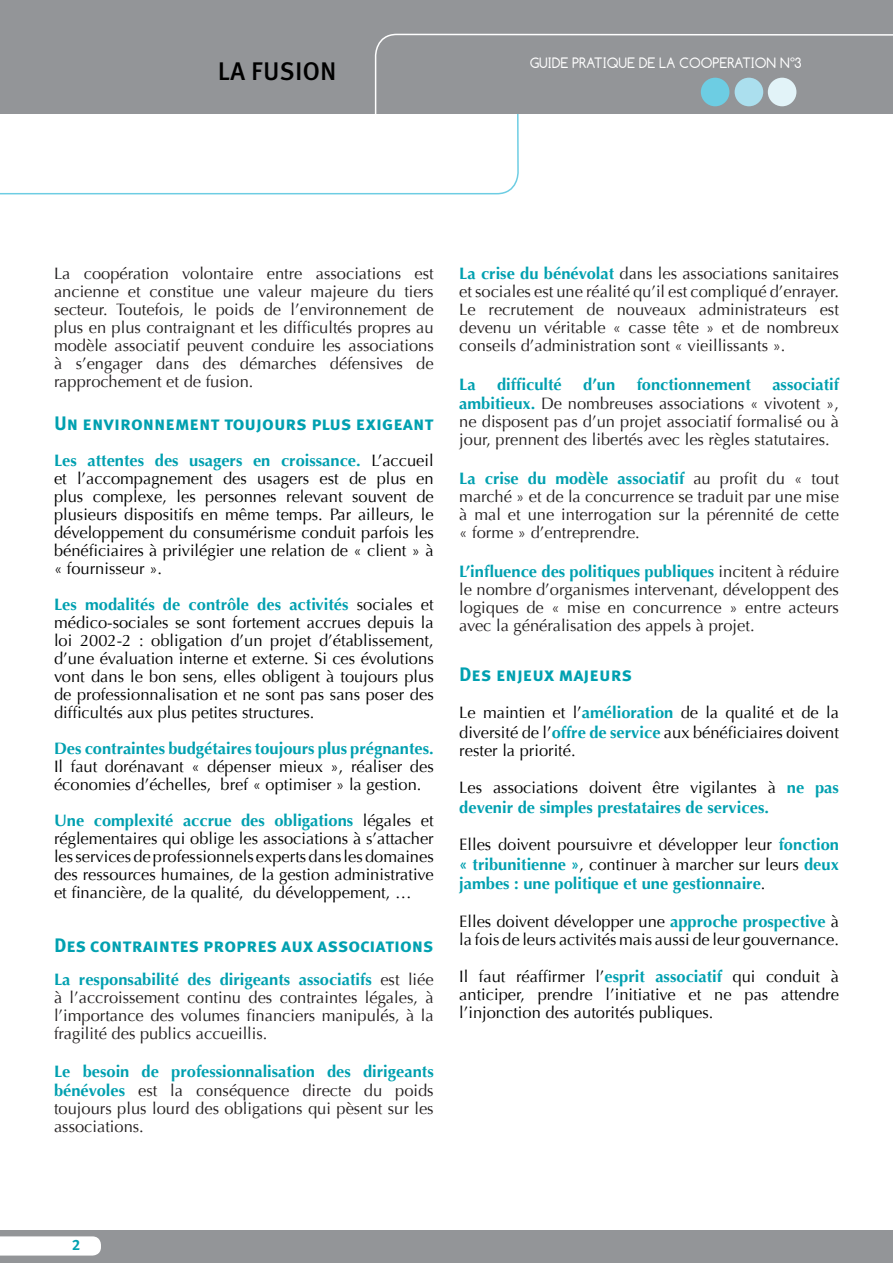
<style>
.page{position:relative;width:893px;height:1263px;background:#fff}
.page>*{position:absolute;margin:0;border:0;box-sizing:border-box;transform-origin:0 0}
.t1{font:25.5px "Meta Plus Medium Caps";letter-spacing:.01em;color:#000}
.t2{font:19.5px "Meta Plus Bold Caps";color:#00a0b0}
.t3{font:16.5px/18px "Optima";color:#000;text-align:justify}
.t4{font:16.5px/18px "Optima";color:#231f20;text-align:justify}
.t5{font:700 16.5px/19.5px "Optima";color:#00a0b0}
.t6{font:15px "Comfortaa";color:#fff}
.t7{font:15px "Meta Plus Bold Caps";color:#00a0b0}
.s1{font-weight:700;color:#00a0b0}
.s2{font-weight:400;color:#231f20}
.s3{font-weight:400;color:#000}
</style>
<div class="page">
<div style="left:0;top:0;width:893px;height:113px;background:#939598"></div>
<div style="left:0;top:1230px;width:893px;height:33px;background:#939598"></div>
<div style="left:0;top:1236px;width:101px;height:19px;background:#fff"></div>
<svg style="left:374px;top:33px;width:519px;height:84px"></svg>
<h1 class="t1" style="left:218px;top:57px;width:120px">LA FUSION</h1>
<p class="t6" style="left:530px;top:55px;width:273px">GUIDE PRATIQUE DE LA COOPERATION N°3</p>
<p class="t4" style="left:54px;top:264px;width:381px">La coopération volontaire entre associations est ancienne et constitue une valeur majeure du tiers secteur. Toutefois, le poids de l’environnement de plus en plus contraignant et les difficultés propres au modèle associatif peuvent conduire les associations à s’engager dans des démarches défensives de rapprochement et de fusion.</p>
<p class="t2" style="left:54px;top:412px;width:381px">Un environnement toujours plus exigeant</p>
<p class="t3" style="left:54px;top:452px;width:381px"><span class="s1">Les attentes des usagers en croissance.</span> L’accueil et l’accompagnement des usagers est de plus en plus complexe, les personnes relevant souvent de plusieurs dispositifs en même temps. Par ailleurs, le développement du consumérisme conduit parfois les bénéficiaires à privilégier une relation de « client » à « fournisseur ».</p>
<p class="t3" style="left:54px;top:596px;width:381px"><span class="s1">Les modalités de contrôle des activités</span> sociales et médico-sociales se sont fortement accrues depuis la loi 2002-2 : obligation d’un projet d’établissement, d’une évaluation interne et externe. Si ces évolutions vont dans le bon sens, elles obligent à toujours plus de professionnalisation et ne sont pas sans poser des difficultés aux plus petites structures.</p>
<p class="t5" style="left:54px;top:739px;width:381px">Des contraintes budgétaires toujours plus prégnantes.</p>
<p class="t3" style="left:54px;top:758px;width:381px">Il faut dorénavant « dépenser mieux », réaliser des économies d’échelles, bref « optimiser » la gestion.</p>
<p class="t3" style="left:54px;top:812px;width:381px"><span class="s1">Une complexité accrue des obligations</span> légales et réglementaires qui oblige les associations à s’attacher les services de professionnels experts dans les domaines des ressources humaines, de la gestion administrative et financière, de la qualité, du développement, …</p>
<p class="t2" style="left:54px;top:934px;width:381px">Des contraintes propres aux associations</p>
<p class="t4" style="left:54px;top:971px;width:381px"><span class="s1">La responsabilité des dirigeants associatifs</span> est liée à l’accroissement continu des contraintes légales, à l’importance des volumes financiers manipulés, à la fragilité des publics accueillis.</p>
<p class="t5" style="left:54px;top:1062px;width:381px">Le besoin de professionnalisation des dirigeants bénévoles <span class="s2">est la conséquence directe du poids</span></p>
<p class="t4" style="left:54px;top:1100px;width:381px">toujours plus lourd des obligations qui pèsent sur les associations.</p>
<p class="t4" style="left:459px;top:264px;width:381px"><span class="s1">La crise du bénévolat</span> dans les associations sanitaires et sociales est une réalité qu’il est compliqué d’enrayer.<br>Le recrutement de nouveaux administrateurs est devenu un véritable « casse tête » et de nombreux conseils d’administration sont « vieillissants ».</p>
<p class="t5" style="left:459px;top:375px;width:18px">La</p>
<p class="t5" style="left:497px;top:375px;width:66px">difficulté</p>
<p class="t5" style="left:583px;top:375px;width:34px">d’un</p>
<p class="t5" style="left:637px;top:375px;width:116px">fonctionnement</p>
<p class="t4" style="left:459px;top:375px;width:381px;line-height:19.5px;text-align:right"><span class="s1">associatif<br>ambitieux.</span> De nombreuses associations « vivotent »,</p>
<p class="t4" style="left:459px;top:413px;width:381px">ne disposent pas d’un projet associatif formalisé ou à jour, prennent des libertés avec les règles statutaires.</p>
<p class="t4" style="left:459px;top:470px;width:381px"><span class="s1">La crise du modèle associatif</span> au profit du « tout marché » et de la concurrence se traduit par une mise à mal et une interrogation sur la pérennité de cette « forme » d’entreprendre.</p>
<p class="t4" style="left:459px;top:563px;width:381px"><span class="s1">L’influence des politiques publiques</span> incitent à réduire le nombre d’organismes intervenant, développent des logiques de « mise en concurrence » entre acteurs avec la généralisation des appels à projet.</p>
<p class="t2" style="left:459px;top:663px;width:174px">Des enjeux majeurs</p>
<p class="t3" style="left:459px;top:703px;width:381px;line-height:19.5px">Le maintien et l’<span class="s1">amélioration</span> de la qualité et de la diversité de l’<span class="s1">offre de service</span> aux bénéficiaires doivent</p>
<p class="t3" style="left:459px;top:741px;width:118px">rester la priorité.</p>
<p class="t5" style="left:459px;top:778px;width:381px"><span class="s3">Les associations doivent être vigilantes à</span> ne pas devenir de simples prestataires de services.</p>
<p class="t3" style="left:459px;top:835px;width:381px;line-height:19.5px">Elles doivent poursuivre et développer leur <span class="s1">fonction « tribunitienne »</span>, continuer à marcher sur leurs <span class="s1">deux jambes : une politique et une gestionnaire</span>.</p>
<p class="t3" style="left:459px;top:912px;width:381px">Elles doivent développer une <span class="s1">approche prospective</span> à la fois de leurs activités mais aussi de leur gouvernance.</p>
<p class="t3" style="left:459px;top:968px;width:381px">Il faut réaffirmer l’<span class="s1">esprit associatif</span> qui conduit à anticiper, prendre l’initiative et ne pas attendre l’injonction des autorités publiques.</p>
<p class="t7" style="left:72px;top:1236px;width:10px">2</p>
</div>
